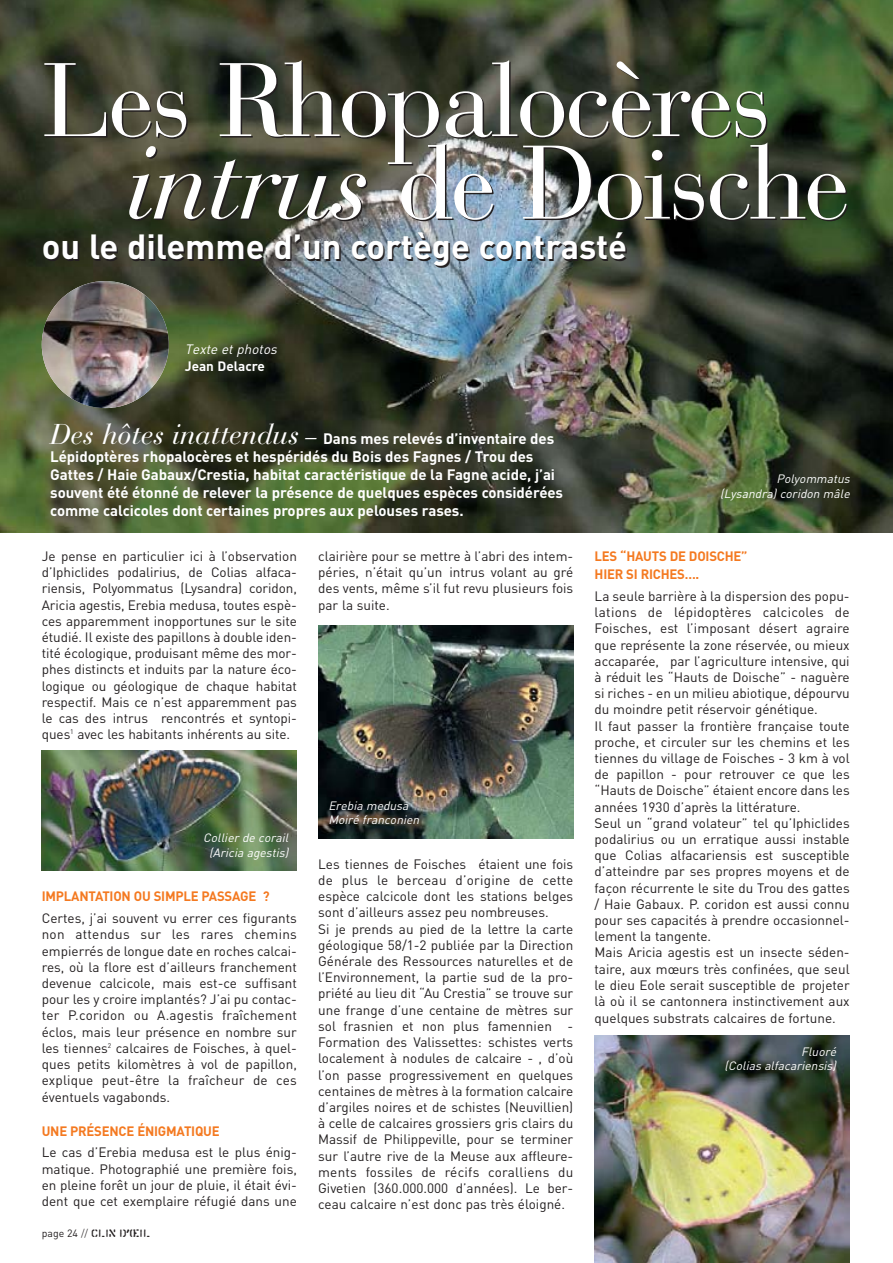
<style>
.page{position:relative;width:893px;height:1263px;background:#fff}
.page>*{position:absolute;margin:0;border:0;box-sizing:border-box;transform-origin:0 0}
.t1{font:103.5px/82.5px "Bauer Bodoni";letter-spacing:-.03em;color:#fff}
.t2{font:700 34.5px "DIN";color:#fff}
.t3{font:700 15px/18px "DIN";letter-spacing:-.005em;color:#fff}
.t4{font:13.5px/16.2px "DIN";color:#231f20;text-align:justify}
.t5{font:700 13.5px/18px "DIN";letter-spacing:-.015em;color:#f47920}
.t6{font:italic 13.5px "DIN";color:#fff}
.t7{font:700 13.5px "DIN";color:#fff}
.t8{font:italic 12px/14.4px "DIN";color:#fff;text-align:right}
.t9{font:10.5px "Karton";letter-spacing:-.11em;color:#231f20}
.s1{font-style:italic}
.s2{font-family:"Bauer Bodoni";font-weight:400;font-style:italic;font-size:28.5px}
.s3{font-family:"Bauer Bodoni";font-weight:400;font-style:italic;font-size:22.5px}
.s4{font-family:"DIN"}
.s5{font-family:"DIN";font-weight:300}
</style>
<div class="page">
<img style="left:0;top:0;width:893px;height:1263px">
<h1 class="t1" style="left:125px;top:71px;width:726px;text-indent:-83px">Les Rhopalocères <span class="s1">intrus</span> de Doische</h1>
<h2 class="t2" style="left:42px;top:234px;width:587px">ou le dilemme d’un cortège contrasté</h2>
<p class="t6" style="left:185px;top:345px;width:96px">Texte et photos</p>
<p class="t7" style="left:185px;top:361px;width:82px">Jean Delacre</p>
<p class="t3" style="left:50px;top:431px;width:514px"><span class="s2">Des hôtes inattendus</span> <span class="s3">–</span> Dans mes relevés d’inventaire des Lépidoptères rhopalocères et hespéridés du Bois des Fagnes / Trou des Gattes / Haie Gabaux/Crestia, habitat caractéristique de la Fagne acide, j’ai souvent été étonné de relever la présence de quelques espèces considérées comme calcicoles dont certaines propres aux pelouses rases.</p>
<p class="t4" style="left:42px;top:550px;width:257px">Je pense en particulier ici à l’observation d’Iphiclides podalirius, de Colias alfaca&shy;riensis, Polyommatus (Lysandra) coridon, Aricia agestis, Erebia medusa, toutes espè&shy;ces apparemment inopportunes sur le site étudié. Il existe des papillons à double iden&shy;tité écologique, produisant même des mor&shy;phes distincts et induits par la nature éco&shy;logique ou géologique de chaque habitat respectif. Mais ce n’est apparemment pas le cas des intrus rencontrés et syntopi&shy;ques<sup>1</sup> avec les habitants inhérents au site.</p>
<p class="t4" style="left:318px;top:550px;width:257px">clairière pour se mettre à l’abri des intem&shy;péries, n’était qu’un intrus volant au gré des vents, même s’il fut revu plusieurs fois par la suite.</p>
<p class="t8" style="left:203px;top:832px;width:89px;text-align:center">Collier de corail (Aricia agestis)</p>
<p class="t5" style="left:42px;top:889px;width:230px">IMPLANTATION OU SIMPLE PASSAGE ?</p>
<p class="t4" style="left:42px;top:912px;width:257px">Certes, j’ai souvent vu errer ces figurants non attendus sur les rares chemins empierrés de longue date en roches calcai&shy;res, où la flore est d’ailleurs franchement devenue calcicole, mais est-ce suffisant pour les y croire implantés? J’ai pu contac&shy;ter P.coridon ou A.agestis fraîchement éclos, mais leur présence en nombre sur les tiennes<sup>2</sup> calcaires de Foisches, à quel&shy;ques petits kilomètres à vol de papillon, explique peut-être la fraîcheur de ces éventuels vagabonds.</p>
<p class="t5" style="left:42px;top:1123px;width:179px">UNE PRÉSENCE ÉNIGMATIQUE</p>
<p class="t4" style="left:42px;top:1146px;width:257px">Le cas d’Erebia medusa est le plus énig&shy;matique. Photographié une première fois, en pleine forêt un jour de pluie, il était évi&shy;dent que cet exemplaire réfugié dans une</p>
<p class="t9" style="left:42px;top:1227px;width:110px"><span class="s4">page 24</span> <span class="s5">//</span> CLIN D’ŒIL</p>
<p class="t8" style="left:328px;top:800px;width:95px;text-align:left">Erebia medusa<br>Moiré franconien</p>
<p class="t4" style="left:318px;top:857px;width:257px;text-align:left">Les tiennes de Foisches étaient une fois de plus le berceau d’origine de cette espèce calcicole dont les stations belges sont d’ailleurs assez peu nombreuses.<br>Si je prends au pied de la lettre la carte géologique 58/1-2 publiée par la Direction Générale des Ressources naturelles et de l’Environnement, la partie sud de la pro&shy;priété au lieu dit “Au Crestia” se trouve sur une frange d’une centaine de mètres sur sol frasnien et non plus famennien - Formation des Valissettes: schistes verts localement à nodules de calcaire - , d’où l’on passe progressivement en quelques centaines de mètres à la formation calcaire d’argiles noires et de schistes (Neuvillien) à celle de calcaires grossiers gris clairs du Massif de Philippeville, pour se terminer sur l’autre rive de la Meuse aux affleure&shy;ments fossiles de récifs coralliens du Givetien (360.000.000 d’années). Le ber&shy;ceau calcaire n’est donc pas très éloigné.</p>
<p class="t8" style="left:720px;top:473px;width:134px">Polyommatus (Lysandra) coridon mâle</p>
<p class="t5" style="left:595px;top:549px;width:154px">LES “HAUTS DE DOISCHE”<br>HIER SI RICHES….</p>
<p class="t4" style="left:595px;top:590px;width:257px;text-align:left">La seule barrière à la dispersion des popu&shy;lations de lépidoptères calcicoles de Foisches, est l’imposant désert agraire que représente la zone réservée, ou mieux accaparée, par l’agriculture intensive, qui à réduit les “Hauts de Doische” - naguère si riches - en un milieu abiotique, dépourvu du moindre petit réservoir génétique.<br>Il faut passer la frontière française toute proche, et circuler sur les chemins et les tiennes du village de Foisches - 3 km à vol de papillon - pour retrouver ce que les “Hauts de Doische” étaient encore dans les années 1930 d’après la littérature.<br>Seul un “grand volateur” tel qu’Iphiclides podalirius ou un erratique aussi instable que Colias alfacariensis est susceptible d’atteindre par ses propres moyens et de façon récurrente le site du Trou des gattes / Haie Gabaux. P. coridon est aussi connu pour ses capacités à prendre occasionnel&shy;lement la tangente.<br>Mais Aricia agestis est un insecte séden&shy;taire, aux mœurs très confinées, que seul le dieu Eole serait susceptible de projeter là où il se cantonnera instinctivement aux quelques substrats calcaires de fortune.</p>
<p class="t8" style="left:725px;top:1046px;width:115px">Fluoré<br>(Colias alfacariensis)</p>
</div>
